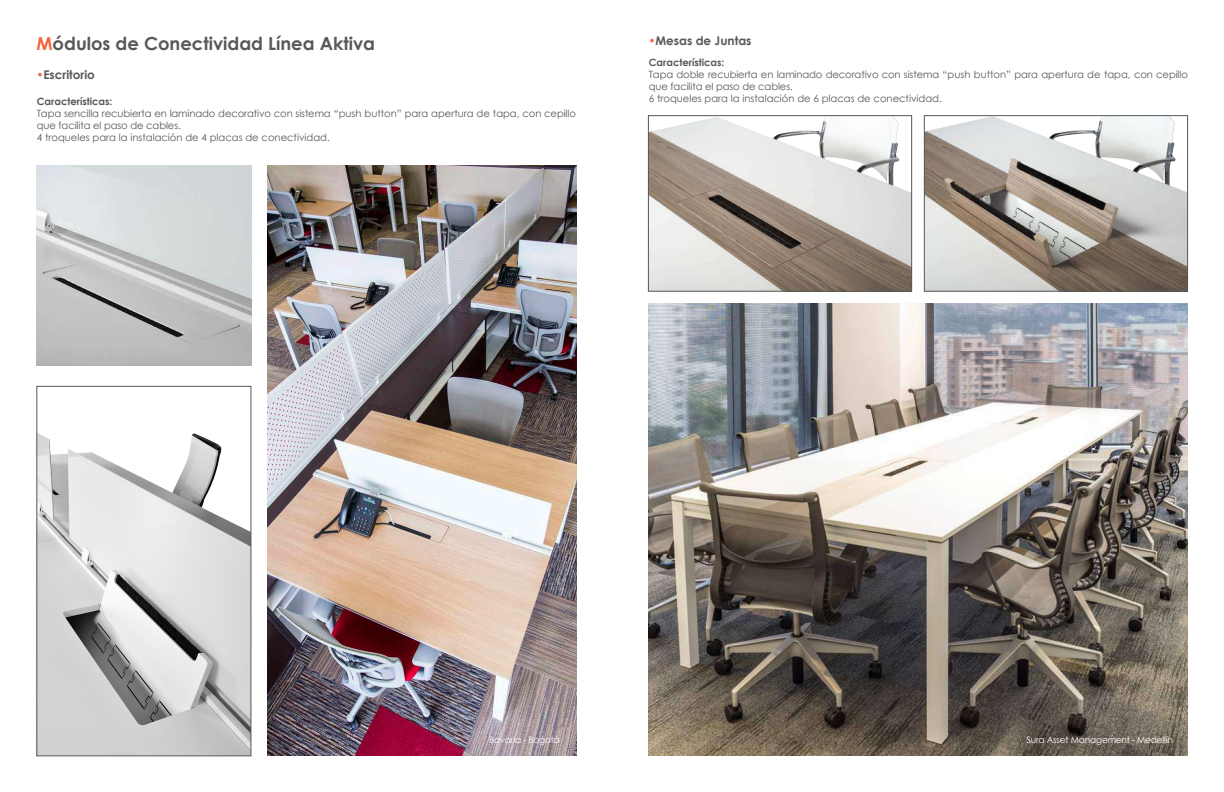
<style>
.page{position:relative;width:1224px;height:792px;background:#fff}
.page>*{position:absolute;margin:0;border:0;box-sizing:border-box;transform-origin:0 0}
.t1{font:700 18px "Century Gothic";color:#57585a}
.t2{font:700 12px "Century Gothic";color:#57585a}
.t3{font:10px/12px "Century Gothic";letter-spacing:-.01em;color:#57585a}
.t4{font:700 10px "Century Gothic";color:#57585a}
.t5{font:9px "Century Gothic";letter-spacing:-.02em;color:#fff}
.s1{color:#f26740}
</style>
<div class="page">
<img style="left:648px;top:303px;width:540px;height:453px">
<img style="left:268px;top:166px;width:308px;height:590px">
<img style="left:39px;top:433px;width:210px;height:321px">
<div style="left:37px;top:386px;width:214px;height:370px;border:1px solid #57585a"></div>
<img style="left:36px;top:166px;width:215px;height:200px">
<img style="left:926px;top:118px;width:260px;height:171px">
<div style="left:924px;top:116px;width:264px;height:175px;border:1px solid #57585a"></div>
<img style="left:650px;top:118px;width:260px;height:171px">
<div style="left:648px;top:116px;width:264px;height:175px;border:1px solid #57585a"></div>
<h1 class="t1" style="left:36px;top:29px;width:340px"><span class="s1">M</span>ódulos de Conectividad Línea Aktiva</h1>
<p class="t2" style="left:648px;top:32px;width:105px"><span class="s1">•</span>Mesas de Juntas</p>
<p class="t2" style="left:36px;top:66px;width:60px"><span class="s1">•</span>Escritorio</p>
<p class="t4" style="left:37px;top:93px;width:77px">Características:</p>
<p class="t3" style="left:37px;top:107px;width:541px">Tapa sencilla recubierta en laminado decorativo con sistema “push button” para apertura de tapa, con cepillo que facilita el paso de cables.<br>4 troqueles para la instalación de 4 placas de conectividad.</p>
<p class="t4" style="left:649px;top:54px;width:77px">Características:</p>
<p class="t3" style="left:649px;top:68px;width:541px">Tapa doble recubierta en laminado decorativo con sistema “push button” para apertura de tapa, con cepillo que facilita el paso de cables.<br>6 troqueles para la instalación de 6 placas de conectividad.</p>
<p class="t5" style="left:489px;top:733px;width:72px">Bavaria - Bogotá</p>
<p class="t5" style="left:1026px;top:733px;width:148px">Sura Asset Management - Medellín</p>
</div>
